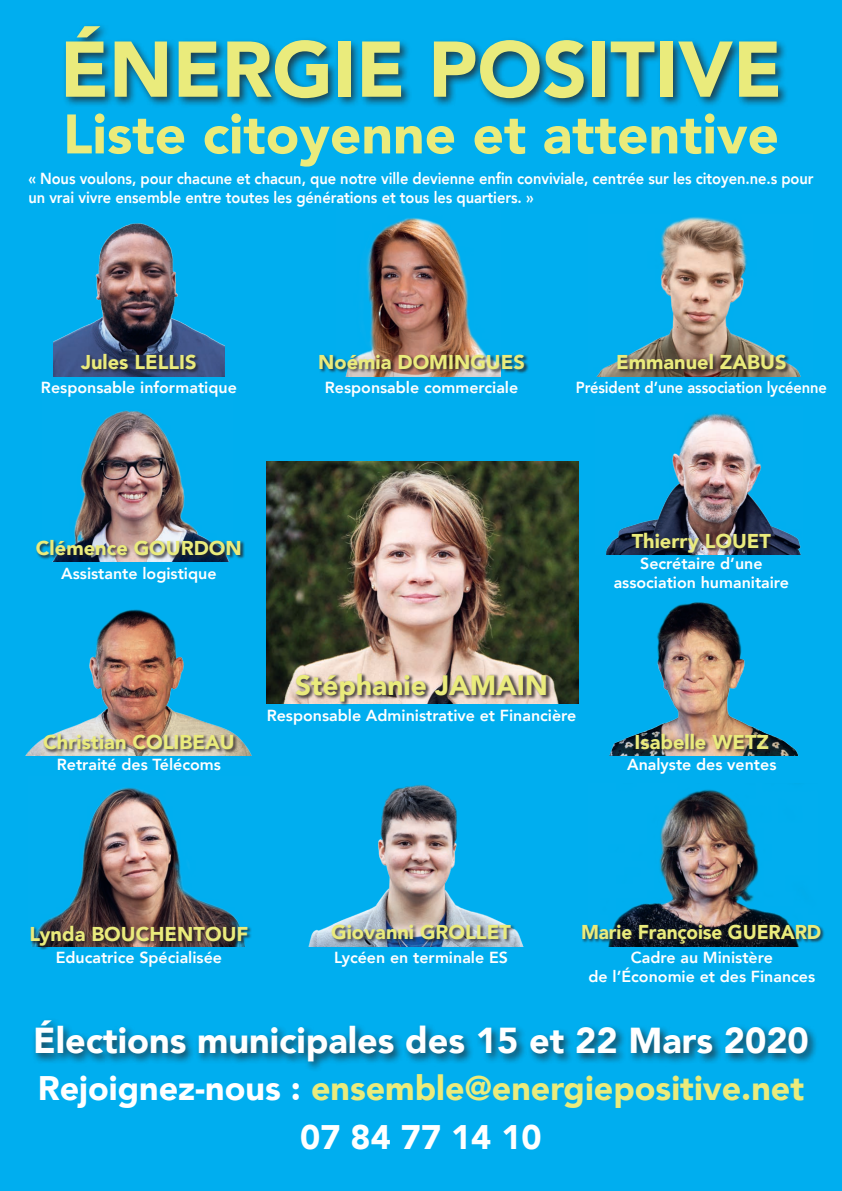
<style>
.page{position:relative;width:842px;height:1191px;background:#00aeef}
.page>*{position:absolute;margin:0;border:0;box-sizing:border-box;transform-origin:0 0}
.t1{font:900 78px "Avenir";color:#eaeb7c}
.t2{font:900 55px "Avenir";color:#eaeb7c}
.t3{font:900 36px "Avenir";color:#fff}
.t4{font:900 34px/49px "Avenir";color:#eaeb7c;text-align:center}
.t5{font:900 28px "Avenir";color:#eaeb7c}
.t6{font:900 20px "Avenir";color:#eaeb7c}
.t7{font:900 20px "Avenir";color:#eaeb7c;scale:.95 1}
.t8{font:800 16px/19.2px "Avenir";color:#fff;text-align:center}
.t9{font:800 16px/19.2px "Avenir";color:#fff;scale:.92 1}
.s1{color:#fff}
</style>
<div class="page">
<div style="left:32px;top:1017px;width:787px;height:55px;background:#231f20;opacity:.75"></div>
<div style="left:62px;top:23px;width:727px;height:86px;background:#231f20;opacity:.75"></div>
<img style="left:53px;top:223px;width:172px;height:154px">
<img style="left:53px;top:410px;width:176px;height:151px">
<img style="left:26px;top:609px;width:226px;height:146px">
<img style="left:345px;top:217px;width:155px;height:160px">
<img style="left:266px;top:462px;width:312px;height:241px">
<img style="left:609px;top:602px;width:189px;height:153px">
<img style="left:308px;top:785px;width:215px;height:161px">
<img style="left:596px;top:217px;width:205px;height:160px">
<img style="left:606px;top:413px;width:195px;height:141px">
<img style="left:30px;top:787px;width:209px;height:155px">
<img style="left:614px;top:789px;width:175px;height:135px">
<div style="left:81px;top:353px;width:119px;height:21px;background:#231f20;opacity:.75"></div>
<div style="left:36px;top:539px;width:209px;height:21px;background:#231f20;opacity:.75"></div>
<div style="left:43px;top:733px;width:194px;height:21px;background:#231f20;opacity:.75"></div>
<div style="left:319px;top:354px;width:210px;height:20px;background:#231f20;opacity:.75"></div>
<div style="left:294px;top:672px;width:257px;height:34px;background:#231f20;opacity:.75"></div>
<div style="left:635px;top:733px;width:138px;height:20px;background:#231f20;opacity:.75"></div>
<div style="left:331px;top:924px;width:184px;height:20px;background:#231f20;opacity:.75"></div>
<div style="left:617px;top:353px;width:173px;height:21px;background:#231f20;opacity:.75"></div>
<div style="left:631px;top:531px;width:144px;height:26px;background:#231f20;opacity:.8"></div>
<div style="left:31px;top:924px;width:221px;height:26px;background:#231f20;opacity:.75"></div>
<div style="left:582px;top:924px;width:243px;height:24px;background:#231f20;opacity:.75"></div>
<h1 class="t1" style="left:60px;top:3px;width:98px">énergie</h1>
<h1 class="t1" style="left:428px;top:3px;width:45px">positive</h1>
<h2 class="t2" style="left:63px;top:87px;width:717px">Liste citoyenne et attentive</h2>
<p class="t9" style="left:28px;top:169px;width:855px">« Nous voulons, pour chacune et chacun, que notre ville devienne enfin conviviale, centrée sur les citoyen.ne.s pour un vrai vivre ensemble entre toutes les générations et tous les quartiers. »</p>
<p class="t6" style="left:81px;top:345px;width:117px">Jules LELLIS</p>
<p class="t8" style="left:41px;top:378px;width:197px">Responsable informatique</p>
<p class="t6" style="left:318px;top:345px;width:208px">Noémia DOMINGUES</p>
<p class="t8" style="left:325px;top:378px;width:195px">Responsable commerciale</p>
<p class="t6" style="left:616px;top:345px;width:172px">Emmanuel ZABUS</p>
<p class="t9" style="left:576px;top:378px;width:275px">Président d’une association lycéenne</p>
<p class="t6" style="left:36px;top:531px;width:207px">Clémence GOURDON</p>
<p class="t8" style="left:61px;top:563px;width:157px">Assistante logistique</p>
<p class="t6" style="left:43px;top:725px;width:193px">Christian COLIBEAU</p>
<p class="t8" style="left:57px;top:755px;width:166px">Retraité des Télécoms</p>
<h3 class="t5" style="left:295px;top:661px;width:255px">Stéphanie JAMAIN</h3>
<p class="t8" style="left:267px;top:705px;width:311px">Responsable Administrative et Financière</p>
<p class="t6" style="left:632px;top:524px;width:141px">Thierry LOUET</p>
<p class="t8" style="left:614px;top:553px;width:177px">Secrétaire d’une association humanitaire</p>
<p class="t6" style="left:635px;top:725px;width:136px">Isabelle WETZ</p>
<p class="t8" style="left:627px;top:755px;width:151px">Analyste des ventes</p>
<p class="t6" style="left:29px;top:916px;width:220px">Lynda BOUCHENTOUF</p>
<p class="t7" style="left:581px;top:915px;width:254px">Marie Françoise GUERARD</p>
<p class="t6" style="left:331px;top:915px;width:181px">Giovanni GROLLET</p>
<p class="t8" style="left:56px;top:947px;width:168px">Educatrice Spécialisée</p>
<p class="t8" style="left:589px;top:947px;width:228px">Cadre au Ministère<br>de l’économie et des Finances</p>
<p class="t8" style="left:334px;top:948px;width:175px">Lycéen en terminale ES</p>
<h3 class="t3" style="left:33px;top:1009px;width:777px">élections municipales des 15 et 22 Mars 2020</h3>
<h3 class="t4" style="left:38px;top:1062px;width:768px"><span class="s1">Rejoignez-nous :</span> ensemble@energiepositive.net<br><span class="s1">07 84 77 14 10</span></h3>
</div>
